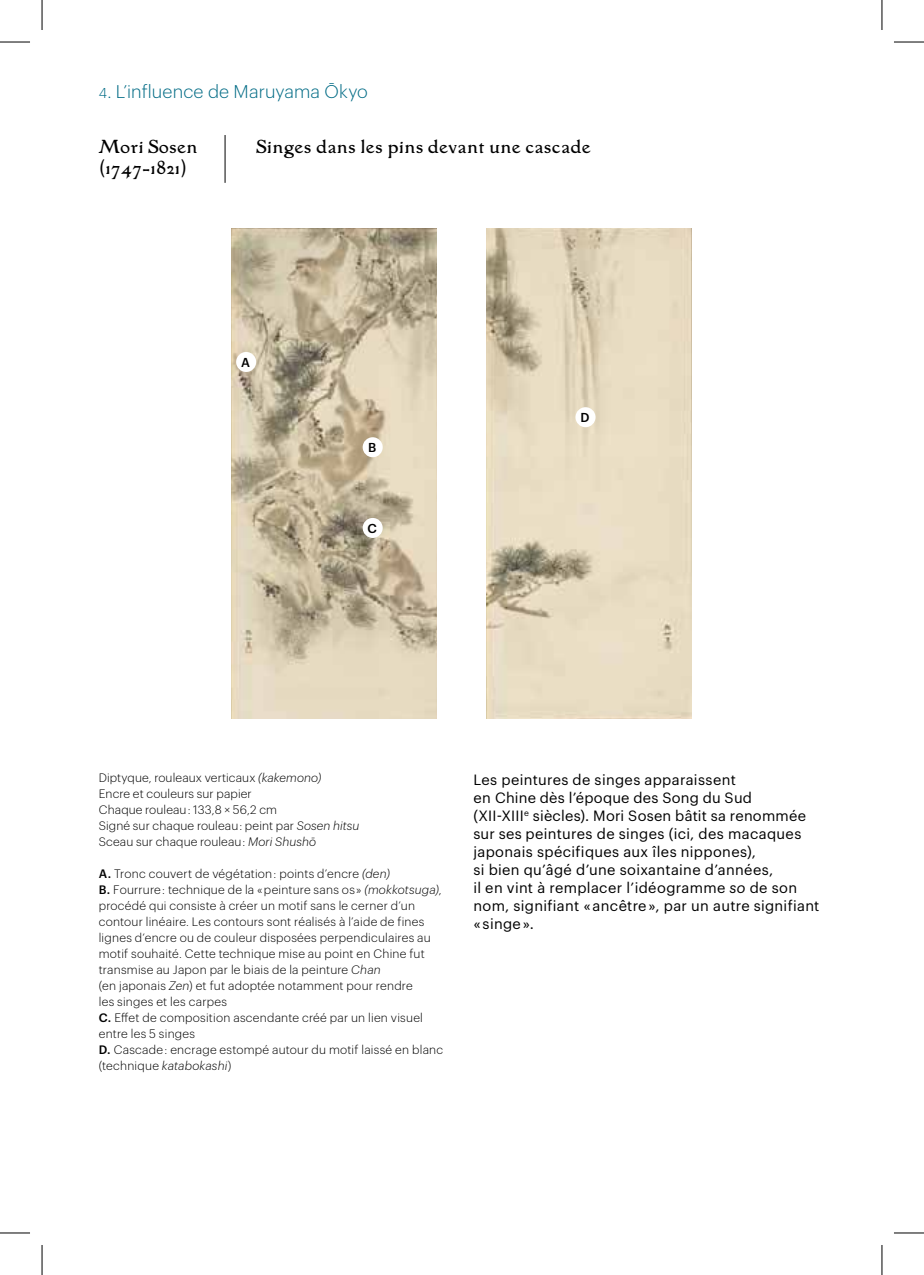
<style>
.page{position:relative;width:924px;height:1275px;background:#fff}
.page>*{position:absolute;margin:0;border:0;box-sizing:border-box;transform-origin:0 0}
.t1{font:300 18px "Graphik";letter-spacing:.01em;color:#006b85}
.t2{font:16px/21px "Grasset";letter-spacing:.01em;color:#000}
.t3{font:14.6px/18px "Graphik";letter-spacing:.02em;color:#000}
.t4{font:500 12.6px "Graphik";color:#000}
.t5{font:300 12px/16px "Graphik";letter-spacing:.02em;color:#000}
.s1{font-size:14px}
.s2{font-style:italic}
.s3{font-weight:500}
</style>
<div class="page">
<img style="left:231px;top:229px;width:205px;height:489px">
<img style="left:486px;top:229px;width:205px;height:489px">
<div style="left:236px;top:352px;width:20px;height:20px;background:#fff;border-radius:50%"></div>
<div style="left:362px;top:437px;width:20px;height:20px;background:#fff;border-radius:50%"></div>
<div style="left:575px;top:407px;width:20px;height:20px;background:#fff;border-radius:50%"></div>
<div style="left:362px;top:518px;width:20px;height:20px;background:#fff;border-radius:50%"></div>
<hr style="left:224px;top:135px;width:1px;height:48px;background:#000">
<hr style="left:0;top:42px;width:30px;height:1px;background:#000">
<hr style="left:893px;top:42px;width:30px;height:1px;background:#000">
<hr style="left:0;top:1232px;width:30px;height:1px;background:#000">
<hr style="left:893px;top:1232px;width:30px;height:1px;background:#000">
<hr style="left:42px;top:0;width:1px;height:30px;background:#000">
<hr style="left:42px;top:1245px;width:1px;height:30px;background:#000">
<hr style="left:881px;top:0;width:1px;height:30px;background:#000">
<hr style="left:881px;top:1245px;width:1px;height:30px;background:#000">
<h1 class="t1" style="left:99px;top:78px;width:270px"><span class="s1">4</span>. L’influence de Maruyama Ōkyo</h1>
<h2 class="t2" style="left:99px;top:136px;width:100px">Mori Sosen (1747-1821)</h2>
<h2 class="t2" style="left:256px;top:136px;width:336px">Singes dans les pins devant une cascade</h2>
<p class="t4" style="left:241px;top:353px;width:10px">A</p>
<p class="t4" style="left:368px;top:438px;width:10px">B</p>
<p class="t4" style="left:367px;top:519px;width:11px">C</p>
<p class="t4" style="left:580px;top:408px;width:11px">D</p>
<p class="t5" style="left:99px;top:769px;width:262px">Diptyque, rouleaux verticaux <span class="s2">(kakemono)<br></span>Encre et couleurs sur papier<br>Chaque rouleau : 133,8 × 56,2 cm<br>Signé sur chaque rouleau : peint par <span class="s2">Sosen hitsu </span>Sceau sur chaque rouleau : <span class="s2">Mori Shushō</span></p>
<p class="t5" style="left:99px;top:865px;width:346px"><span class="s3">A.</span> Tronc couvert de végétation : points d’encre <span class="s2">(den)<br></span><span class="s3">B.</span> Fourrure : technique de la « peinture sans os » <span class="s2">(mokkotsuga)</span>, procédé qui consiste à créer un motif sans le cerner d’un contour linéaire. Les contours sont réalisés à l’aide de fines lignes d‘encre ou de couleur disposées perpendiculaires au motif souhaité. Cette technique mise au point en Chine fut transmise au Japon par le biais de la peinture <span class="s2">Chan<br></span>(en japonais <span class="s2">Zen</span>) et fut adoptée notamment pour rendre<br>les singes et les carpes<br><span class="s3">C.</span> Effet de composition ascendante créé par un lien visuel entre les 5 singes<br><span class="s3">D.</span> Cascade : encrage estompé autour du motif laissé en blanc (technique <span class="s2">katabokashi</span>)</p>
<p class="t3" style="left:473px;top:769px;width:347px">Les peintures de singes apparaissent<br>en Chine dès l’époque des Song du Sud<br>(XII-XIII<sup>e</sup> siècles). Mori Sosen bâtit sa renommée sur ses peintures de singes (ici, des macaques japonais spécifiques aux îles nippones),<br>si bien qu’âgé d’une soixantaine d’années,<br>il en vint à remplacer l’idéogramme <span class="s2">so</span> de son nom, signifiant « ancêtre », par un autre signifiant « singe ».</p>
</div>
